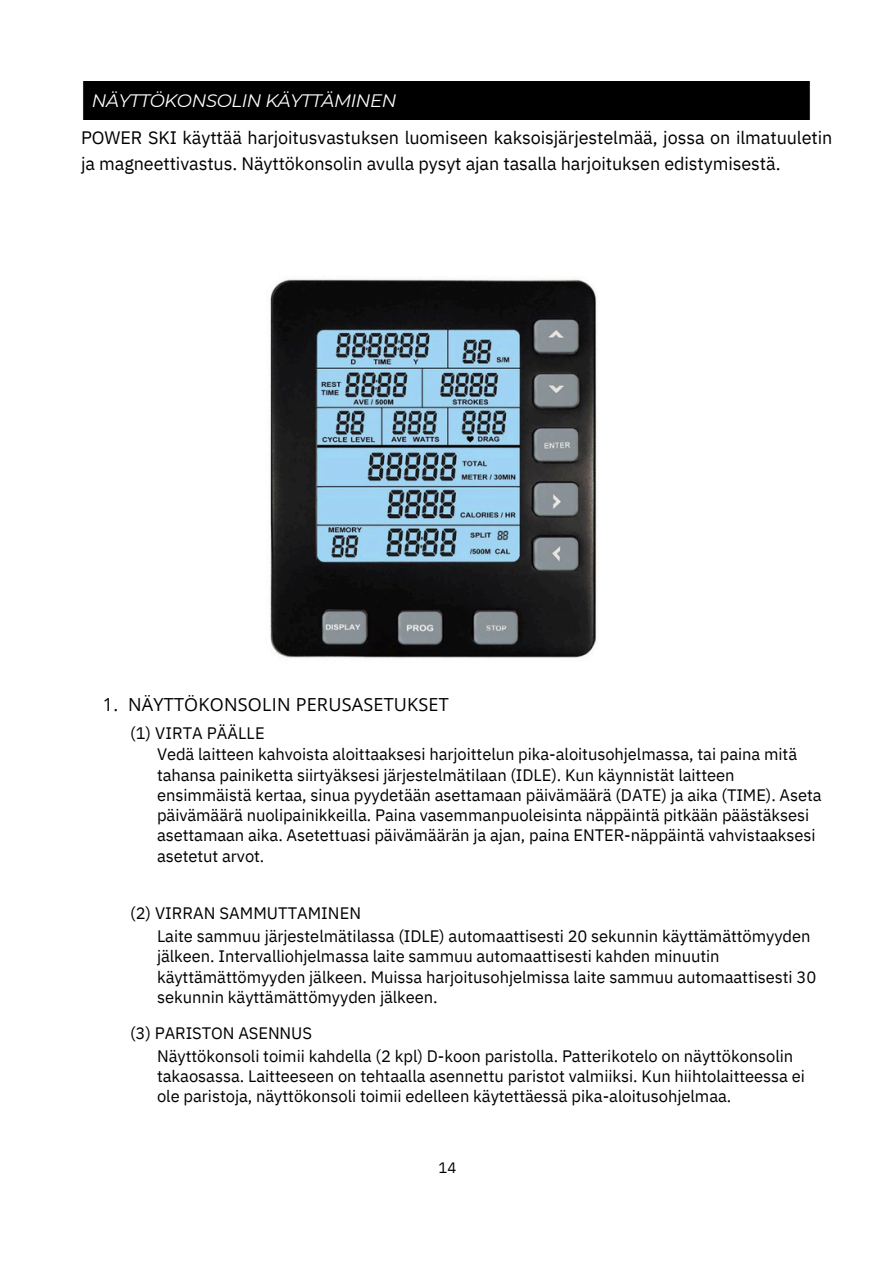
<style>
.page{position:relative;width:894px;height:1264px;background:#fff}
.page>*{position:absolute;margin:0;border:0;box-sizing:border-box;transform-origin:0 0}
.t1{font:18px/25.8px "IBM Plex Sans";letter-spacing:-.005em;color:#000}
.t2{font:18px "Open Sans";letter-spacing:.015em;color:#000}
.t3{font:italic 18px "Montserrat";letter-spacing:-.02em;color:#fff}
.t4{font:16.5px/20.2px "IBM Plex Sans";letter-spacing:-.005em;color:#000}
.t5{font:15px "IBM Plex Sans";color:#000}
</style>
<div class="page">
<img style="left:270px;top:279px;width:327px;height:379px">
<div style="left:83px;top:81px;width:727px;height:39px;background:#000"></div>
<h1 class="t3" style="left:92px;top:89px;width:306px">NÄYTTÖKONSOLIN KÄYTTÄMINEN</h1>
<p class="t1" style="left:81px;top:125px;width:752px">POWER SKI käyttää harjoitusvastuksen luomiseen kaksoisjärjestelmää, jossa on ilmatuuletin ja magneettivastus. Näyttökonsolin avulla pysyt ajan tasalla harjoituksen edistymisestä.</p>
<h1 class="t2" style="left:103px;top:691px;width:347px">1. NÄYTTÖKONSOLIN PERUSASETUKSET</h1>
<p class="t4" style="left:130px;top:722px;width:136px">(1) VIRTA PÄÄLLE</p>
<p class="t4" style="left:157px;top:744px;width:666px">Vedä laitteen kahvoista aloittaaksesi harjoittelun pika-aloitusohjelmassa, tai paina mitä tahansa painiketta siirtyäksesi järjestelmätilaan (IDLE). Kun käynnistät laitteen ensimmäistä kertaa, sinua pyydetään asettamaan päivämäärä (DATE) ja aika (TIME). Aseta päivämäärä nuolipainikkeilla. Paina vasemmanpuoleisinta näppäintä pitkään päästäksesi asettamaan aika. Asetettuasi päivämäärän ja ajan, paina ENTER-näppäintä vahvistaaksesi asetetut arvot.</p>
<h1 class="t4" style="left:130px;top:902px;width:232px">(2) VIRRAN SAMMUTTAMINEN</h1>
<h1 class="t4" style="left:157px;top:925px;width:660px">Laite sammuu järjestelmätilassa (IDLE) automaattisesti 20 sekunnin käyttämättömyyden jälkeen. Intervalliohjelmassa laite sammuu automaattisesti kahden minuutin käyttämättömyyden jälkeen. Muissa harjoitusohjelmissa laite sammuu automaattisesti 30 sekunnin käyttämättömyyden jälkeen.</h1>
<p class="t4" style="left:130px;top:1022px;width:183px">(3) PARISTON ASENNUS</p>
<h1 class="t4" style="left:157px;top:1045px;width:649px">Näyttökonsoli toimii kahdella (2 kpl) D-koon paristolla. Patterikotelo on näyttökonsolin takaosassa. Laitteeseen on tehtaalla asennettu paristot valmiiksi. Kun hiihtolaitteessa ei ole paristoja, näyttökonsoli toimii edelleen käytettäessä pika-aloitusohjelmaa.</h1>
<p class="t5" style="left:438px;top:1157px;width:19px">14</p>
</div>
